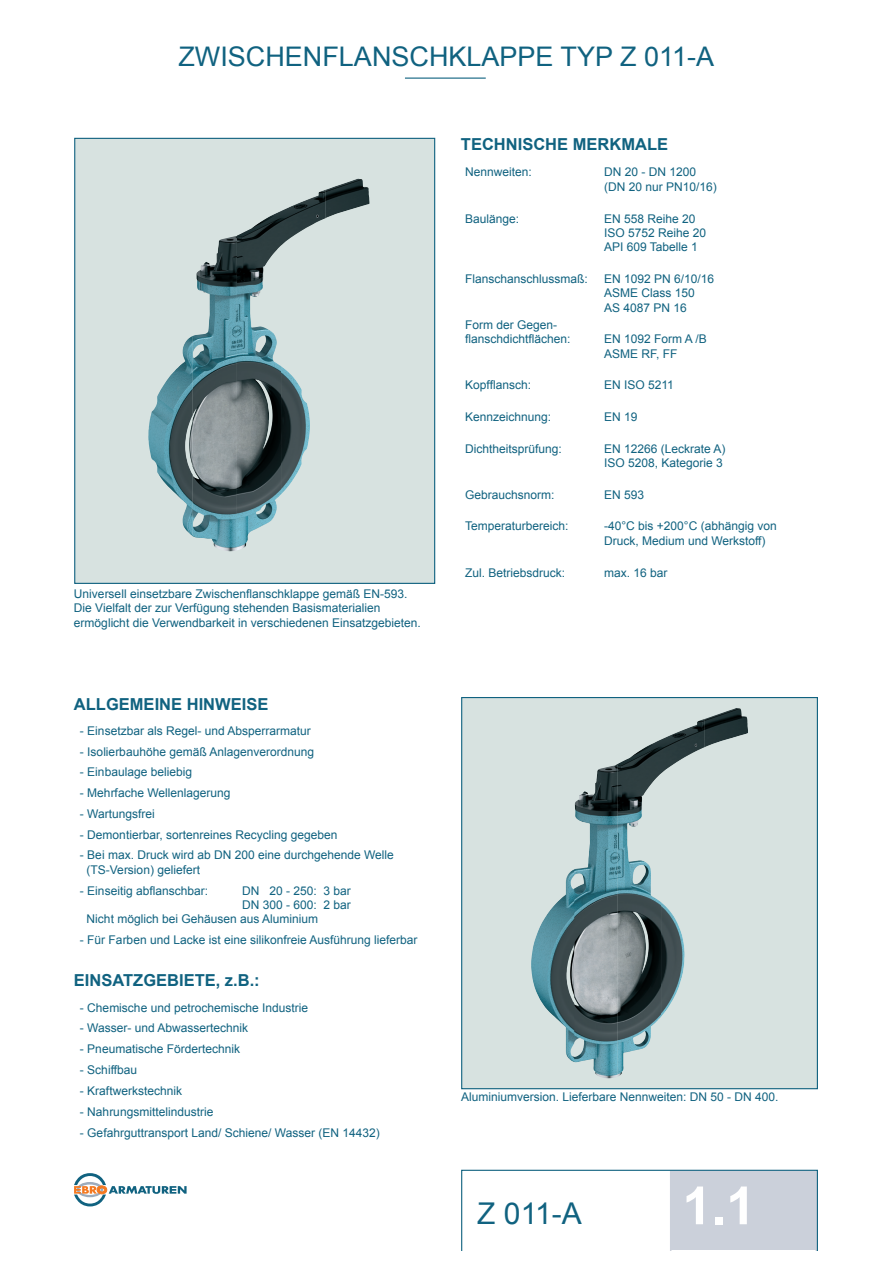
<style>
.page{position:relative;width:893px;height:1263px;background:#fff}
.page>*{position:absolute;margin:0;border:0;box-sizing:border-box;transform-origin:0 0}
.t1{font:700 52.5px "Arial";color:#fff}
.t2{font:30px "Arial";color:#106280}
.t3{font:27px "Arial";color:#106280}
.t4{font:700 16.5px "Arial";color:#106280}
.t5{font:12px/14.4px "Arial";color:#106280}
</style>
<div class="page">
<div style="left:462px;top:697px;width:355px;height:392px;background:#d7e2e0"></div>
<img style="left:618px;top:719px;width:87px;height:94px">
<img style="left:704px;top:708px;width:44px;height:39px">
<img style="left:574px;top:764px;width:44px;height:314px">
<img style="left:617px;top:813px;width:44px;height:264px">
<img style="left:531px;top:869px;width:43px;height:193px">
<img style="left:661px;top:902px;width:24px;height:114px">
<div style="left:461px;top:697px;width:357px;height:392px;border:1px solid #106280"></div>
<hr style="left:405px;top:78px;width:81px;height:1px;background:#106280">
<div style="left:75px;top:138px;width:360px;height:445px;background:#d7e2e0"></div>
<img style="left:237px;top:190px;width:89px;height:95px">
<img style="left:325px;top:179px;width:44px;height:39px">
<img style="left:192px;top:236px;width:45px;height:315px">
<img style="left:148px;top:336px;width:45px;height:200px">
<img style="left:237px;top:285px;width:44px;height:265px">
<img style="left:281px;top:366px;width:29px;height:128px">
<svg style="left:74px;top:1173px;width:113px;height:33px"></svg>
<svg style="left:461px;top:1170px;width:357px;height:80px"></svg>
<p class="t3" style="left:178px;top:39px;width:537px">ZWISCHENFLANSCHKLAPPE TYP Z 011-A</p>
<p class="t4" style="left:461px;top:133px;width:209px">TECHNISCHE MERKMALE</p>
<p class="t5" style="left:465px;top:165px;width:68px">Nennweiten:</p>
<p class="t5" style="left:604px;top:165px;width:114px">DN 20 - DN 1200 (DN 20 nur PN10/16)</p>
<p class="t5" style="left:465px;top:211px;width:56px">Baulänge:</p>
<p class="t5" style="left:604px;top:211px;width:104px">EN 558 Reihe 20<br>ISO 5752 Reihe 20<br>API 609 Tabelle 1</p>
<p class="t5" style="left:465px;top:272px;width:124px">Flanschanschlussmaß:</p>
<p class="t5" style="left:604px;top:272px;width:112px">EN 1092 PN 6/10/16<br>ASME Class 150<br>AS 4087 PN 16</p>
<p class="t5" style="left:465px;top:318px;width:107px">Form der Gegen&shy;flanschdichtflächen:</p>
<p class="t5" style="left:604px;top:332px;width:104px">EN 1092 Form A /B<br>ASME RF, FF</p>
<p class="t5" style="left:74px;top:586px;width:348px">Universell einsetzbare Zwischenflanschklappe gemäß EN-593.<br>Die Vielfalt der zur Verfügung stehenden Basismaterialien ermöglicht die Verwendbarkeit in verschiedenen Einsatzgebieten.</p>
<p class="t4" style="left:74px;top:693px;width:196px">ALLGEMEINE HINWEISE</p>
<p class="t5" style="left:80px;top:723px;width:232px">- Einsetzbar als Regel- und Absperrarmatur</p>
<p class="t5" style="left:80px;top:744px;width:236px">- Isolierbauhöhe gemäß Anlagenverordnung</p>
<p class="t5" style="left:80px;top:765px;width:114px">- Einbaulage beliebig</p>
<p class="t5" style="left:80px;top:786px;width:152px">- Mehrfache Wellenlagerung</p>
<p class="t5" style="left:80px;top:807px;width:76px">- Wartungsfrei</p>
<p class="t5" style="left:80px;top:827px;width:259px">- Demontierbar, sortenreines Recycling gegeben</p>
<p class="t5" style="left:87px;top:848px;width:309px;text-indent:-7px">- Bei max. Druck wird ab DN 200 eine durchgehende Welle (TS-Version) geliefert</p>
<p class="t5" style="left:80px;top:883px;width:130px">- Einseitig abflanschbar:</p>
<p class="t5" style="left:242px;top:883px;width:110px">DN 20 - 250: 3 bar</p>
<p class="t5" style="left:242px;top:898px;width:110px">DN 300 - 600: 2 bar</p>
<p class="t5" style="left:87px;top:912px;width:233px">Nicht möglich bei Gehäusen aus Aluminium</p>
<p class="t5" style="left:80px;top:933px;width:339px">- Für Farben und Lacke ist eine silikonfreie Ausführung lieferbar</p>
<p class="t4" style="left:74px;top:969px;width:187px">EINSATZGEBIETE, z.B.:</p>
<p class="t5" style="left:80px;top:1000px;width:230px">- Chemische und petrochemische Industrie</p>
<p class="t5" style="left:80px;top:1021px;width:170px">- Wasser- und Abwassertechnik</p>
<p class="t5" style="left:80px;top:1042px;width:162px">- Pneumatische Fördertechnik</p>
<p class="t5" style="left:80px;top:1063px;width:59px">- Schiffbau</p>
<p class="t5" style="left:80px;top:1084px;width:104px">- Kraftwerkstechnik</p>
<p class="t5" style="left:80px;top:1105px;width:135px">- Nahrungsmittelindustrie</p>
<p class="t5" style="left:80px;top:1125px;width:301px">- Gefahrguttransport Land/ Schiene/ Wasser (EN 14432)</p>
<p class="t5" style="left:465px;top:378px;width:68px">Kopfflansch:</p>
<p class="t5" style="left:604px;top:378px;width:71px">EN ISO 5211</p>
<p class="t5" style="left:465px;top:410px;width:88px">Kennzeichnung:</p>
<p class="t5" style="left:604px;top:410px;width:35px">EN 19</p>
<p class="t5" style="left:465px;top:441px;width:98px">Dichtheitsprüfung:</p>
<p class="t5" style="left:604px;top:441px;width:123px">EN 12266 (Leckrate A)<br>ISO 5208, Kategorie 3</p>
<p class="t5" style="left:465px;top:487px;width:91px">Gebrauchsnorm:</p>
<p class="t5" style="left:604px;top:487px;width:42px">EN 593</p>
<p class="t5" style="left:465px;top:519px;width:105px">Temperaturbereich:</p>
<p class="t5" style="left:604px;top:519px;width:174px">-40°C bis +200°C (abhängig von<br>Druck, Medium und Werkstoff)</p>
<p class="t5" style="left:465px;top:565px;width:102px">Zul. Betriebsdruck:</p>
<p class="t5" style="left:604px;top:565px;width:65px">max. 16 bar</p>
<p class="t5" style="left:461px;top:1090px;width:319px">Aluminiumversion. Lieferbare Nennweiten: DN 50 - DN 400.</p>
<p class="t2" style="left:477px;top:1194px;width:106px">Z 011-A</p>
<p class="t1" style="left:682px;top:1171px;width:74px">1.1</p>
</div>
